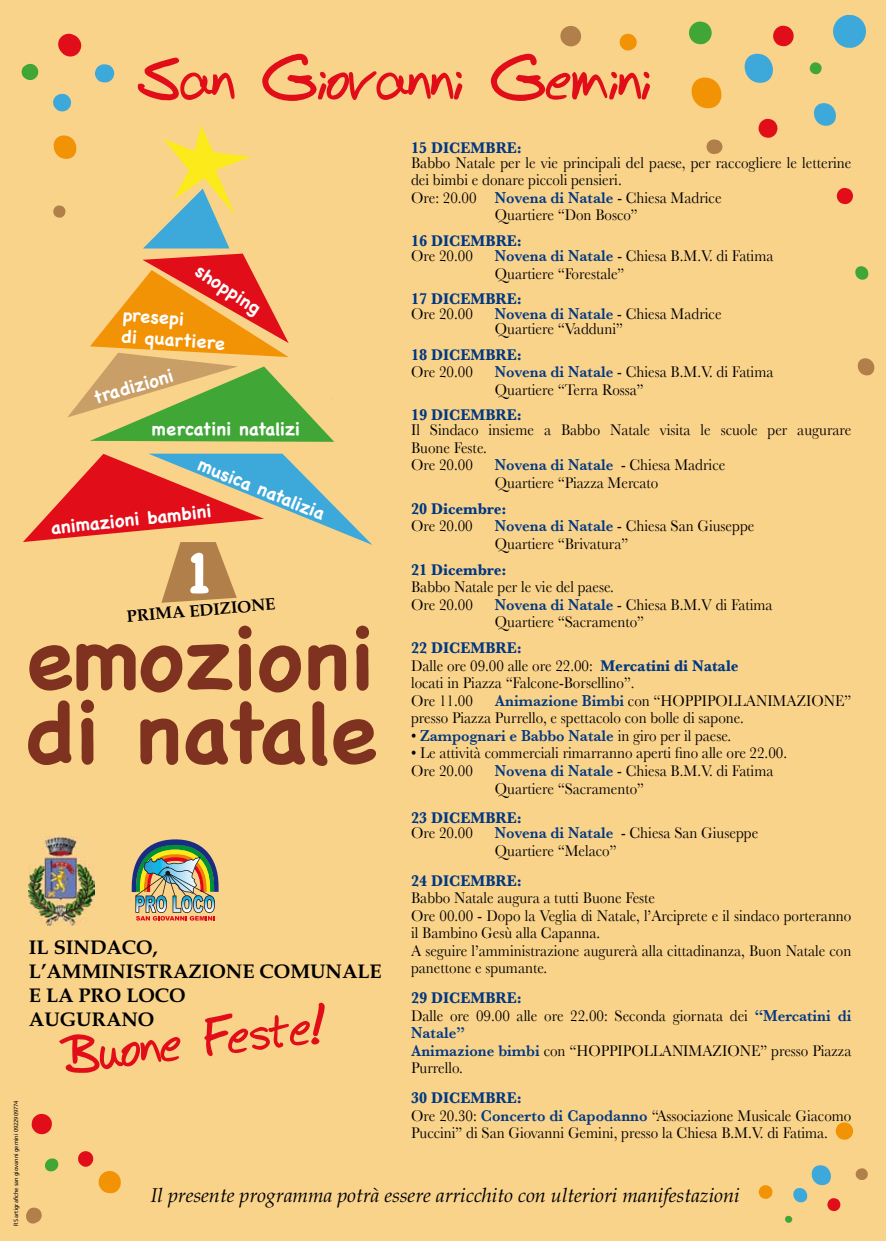
<style>
.page{position:relative;width:886px;height:1241px;background:#fff}
.page>*{position:absolute;margin:0;border:0;box-sizing:border-box;transform-origin:0 0}
.t1{font:700 83.75px/74px "Chalkboard";color:#7e321f}
.t2{font:700 56.88px "Chalkboard";color:#fff}
.t3{font:700 55.38px "Bud Hand";color:#e10e1a}
.t4{font:700 48.25px "Bud Hand";color:#e10e1a}
.t5{font:italic 19.88px "Book Antiqua";color:#000}
.t6{font:700 19.75px/23.8px "Book Antiqua";color:#000}
.t7{font:700 17.75px/21.4px "Chalkboard";color:#fff}
.t8{font:700 16.75px "Book Antiqua";color:#000}
.t9{font:16.25px/17.5px "Baskerville";color:#000;scale:.93 1}
.t10{font:700 16.25px "Baskerville";color:#003882;scale:.93 1}
.t11{font:600 16.25px "Baskerville";color:#003882;scale:.93 1}
.t12{font:6.25px "Myriad Pro";color:#000}
.s1{font-weight:600;color:#003882}
.s2{font-weight:700;color:#003882}
.s3{font-weight:400;color:#000}
</style>
<div class="page">
<div style="left:0;top:0;width:886px;height:1240px;background:#fad38b"></div>
<svg style="left:813px;top:103px;width:23px;height:23px"></svg>
<svg style="left:744px;top:54px;width:29px;height:29px"></svg>
<svg style="left:833px;top:15px;width:33px;height:33px"></svg>
<svg style="left:758px;top:119px;width:20px;height:19px"></svg>
<svg style="left:773px;top:26px;width:21px;height:20px"></svg>
<svg style="left:836px;top:188px;width:17px;height:16px"></svg>
<div style="left:809px;top:62px;width:13px;height:12px;background:#40a737;border-radius:50%"></div>
<svg style="left:689px;top:22px;width:23px;height:22px"></svg>
<svg style="left:855px;top:266px;width:14px;height:14px"></svg>
<svg style="left:691px;top:78px;width:31px;height:30px"></svg>
<svg style="left:619px;top:33px;width:18px;height:18px"></svg>
<svg style="left:706px;top:139px;width:17px;height:15px"></svg>
<svg style="left:560px;top:26px;width:22px;height:21px"></svg>
<svg style="left:857px;top:358px;width:18px;height:17px"></svg>
<svg style="left:95px;top:64px;width:19px;height:18px"></svg>
<svg style="left:53px;top:93px;width:18px;height:19px"></svg>
<svg style="left:58px;top:33px;width:24px;height:24px"></svg>
<svg style="left:21px;top:64px;width:18px;height:17px"></svg>
<svg style="left:32px;top:1113px;width:20px;height:21px"></svg>
<svg style="left:45px;top:1158px;width:13px;height:14px"></svg>
<svg style="left:78px;top:1151px;width:43px;height:42px"></svg>
<svg style="left:26px;top:1207px;width:16px;height:16px"></svg>
<svg style="left:785px;top:1165px;width:55px;height:58px"></svg>
<svg style="left:759px;top:1185px;width:13px;height:13px"></svg>
<svg style="left:835px;top:1122px;width:18px;height:17px"></svg>
<svg style="left:855px;top:1168px;width:13px;height:11px"></svg>
<svg style="left:23px;top:453px;width:349px;height:149px"></svg>
<svg style="left:53px;top:126px;width:281px;height:316px"></svg>
<img style="left:29px;top:836px;width:65px;height:89px">
<img style="left:132px;top:839px;width:87px;height:81px">
<h3 class="t3" style="left:137px;top:50px;width:515px">San Giovanni Gemini</h3>
<p class="t12" style="left:12px;top:1225px;width:127px;rotate:-90deg">RS artigra che san giovanni gemini 0922909774</p>
<p class="t7" style="left:203px;top:261px;width:75px;rotate:33deg">shopping</p>
<p class="t7" style="left:123px;top:305px;width:106px;rotate:4deg">presepi<br>di quartiere</p>
<p class="t7" style="left:91px;top:388px;width:84px;rotate:-16deg">tradizioni</p>
<p class="t7" style="left:152px;top:418px;width:150px">mercatini natalizi</p>
<p class="t7" style="left:203px;top:454px;width:136px;rotate:22deg">musica natalizia</p>
<p class="t7" style="left:50px;top:517px;width:163px;rotate:-6deg">animazioni bambini</p>
<h2 class="t2" style="left:187px;top:540px;width:26px">1</h2>
<p class="t8" style="left:126px;top:606px;width:151px;rotate:-5deg">PRIMA EDIZIONE</p>
<h1 class="t1" style="left:24px;top:625px;width:354px">emozioni di natale</h1>
<p class="t6" style="left:29px;top:935px;width:354px">IL SINDACO,<br>L’AMMINISTRAZIONE COMUNALE<br>E LA PRO LOCO<br>AUGURANO</p>
<h3 class="t4" style="left:58px;top:1030px;width:269px;rotate:-7deg">Buone Feste!</h3>
<p class="t10" style="left:411px;top:138px;width:121px">15 DICEMBRE:</p>
<p class="t9" style="left:411px;top:153px;width:475px">Babbo Natale per le vie principali del paese, per raccogliere le letterine</p>
<p class="t9" style="left:411px;top:171px;width:228px">dei bimbi e donare piccoli pensieri.</p>
<p class="t9" style="left:411px;top:188px;width:335px">Ore: 20.00 <span class="s1">Novena di Natale</span> - Chiesa Madrice</p>
<p class="t9" style="left:495px;top:206px;width:155px">Quartiere “Don Bosco”</p>
<p class="t10" style="left:411px;top:231px;width:121px">16 DICEMBRE:</p>
<p class="t9" style="left:411px;top:247px;width:68px">Ore 20.00</p>
<p class="t9" style="left:495px;top:247px;width:301px"><span class="s1">Novena di Natale</span> - Chiesa B.M.V. di Fatima<br>Quartiere “Forestale”</p>
<p class="t10" style="left:411px;top:289px;width:121px">17 DICEMBRE:</p>
<p class="t9" style="left:411px;top:305px;width:68px">Ore 20.00</p>
<p class="t9" style="left:495px;top:306px;width:245px;line-height:14.9px"><span class="s1">Novena di Natale</span> - Chiesa Madrice<br>Quartiere “Vadduni”</p>
<p class="t10" style="left:411px;top:345px;width:121px">18 DICEMBRE:</p>
<p class="t9" style="left:411px;top:363px;width:68px">Ore 20.00</p>
<p class="t9" style="left:495px;top:363px;width:301px"><span class="s1">Novena di Natale</span> - Chiesa B.M.V. di Fatima<br>Quartiere “Terra Rossa”</p>
<p class="t10" style="left:411px;top:405px;width:121px">19 DICEMBRE:</p>
<p class="t9" style="left:411px;top:421px;width:475px">Il Sindaco insieme a Babbo Natale visita le scuole per augurare<br>Buone Feste.<br>Ore 20.00</p>
<p class="t9" style="left:495px;top:456px;width:249px"><span class="s1">Novena di Natale</span> - Chiesa Madrice<br>Quartiere “Piazza Mercato</p>
<p class="t10" style="left:411px;top:499px;width:104px">20 DICEMBRE:</p>
<p class="t9" style="left:411px;top:517px;width:68px">Ore 20.00</p>
<p class="t9" style="left:495px;top:517px;width:281px"><span class="s1">Novena di Natale</span> - Chiesa San Giuseppe<br>Quartiere “Brivatura”</p>
<p class="t10" style="left:411px;top:559px;width:104px">21 DICEMBRE:</p>
<p class="t9" style="left:411px;top:578px;width:220px">Babbo Natale per le vie del paese.<br>Ore 20.00</p>
<p class="t9" style="left:495px;top:595px;width:300px"><span class="s1">Novena di Natale</span> - Chiesa B.M.V di Fatima<br>Quartiere “Sacramento”</p>
<p class="t9" style="left:411px;top:638px;width:354px"><span class="s2">22 DICEMBRE:<br></span>Dalle ore 09.00 alle ore 22.00: <span class="s2">MERCATINI DI NATALE </span>locati in Piazza “Falcone-Borsellino”.<br>Ore 11.00</p>
<p class="t9" style="left:411px;top:691px;width:475px;text-indent:84px"><span class="s1">Animazione Bimbi</span> con “HOPPIPOLLANIMAZIONE” presso Piazza Purrello, e spettacolo con bolle di sapone.</p>
<p class="t11" style="left:411px;top:726px;width:346px"><span class="s3">•</span> Zampognari e Babbo Natale <span class="s3">in giro per il paese.</span></p>
<p class="t9" style="left:411px;top:744px;width:406px">• Le attività commerciali rimarranno aperti fino alle ore 22.00.<br>Ore 20.00</p>
<p class="t9" style="left:495px;top:761px;width:301px"><span class="s1">Novena di Natale</span> - Chiesa B.M.V. di Fatima<br>Quartiere “Sacramento”</p>
<p class="t10" style="left:411px;top:808px;width:121px">23 DICEMBRE:</p>
<p class="t9" style="left:411px;top:823px;width:68px">Ore 20.00</p>
<p class="t9" style="left:495px;top:823px;width:285px"><span class="s1">Novena di Natale</span> - Chiesa San Giuseppe<br>Quartiere “Melaco”</p>
<p class="t10" style="left:411px;top:870px;width:121px">24 DICEMBRE:</p>
<p class="t9" style="left:411px;top:888px;width:475px">Babbo Natale augura a tutti Buone Feste<br>Ore 00.00 - Dopo la Veglia di Natale, l’Arciprete e il sindaco porteranno il Bambino Gesù alla Capanna.<br>A seguire l’amministrazione augurerà alla cittadinanza, Buon Natale con panettone e spumante.</p>
<p class="t9" style="left:411px;top:988px;width:475px"><span class="s2">29 DICEMBRE:<br></span>Dalle ore 09.00 alle ore 22.00: Seconda giornata dei <span class="s1">“Mercatini di<br>Natale”<br>Animazione bimbi</span> con “HOPPIPOLLANIMAZIONE” presso Piazza<br>Purrello.</p>
<p class="t9" style="left:411px;top:1088px;width:475px"><span class="s2">30 DICEMBRE:<br></span>Ore 20.30: <span class="s1">Concerto di Capodanno</span> “Associazione Musicale Giacomo<br>Puccini” di San Giovanni Gemini, presso la Chiesa B.M.V. di Fatima.</p>
<p class="t5" style="left:151px;top:1183px;width:590px">Il presente programma potrà essere arricchito con ulteriori manifestazioni</p>
</div>
